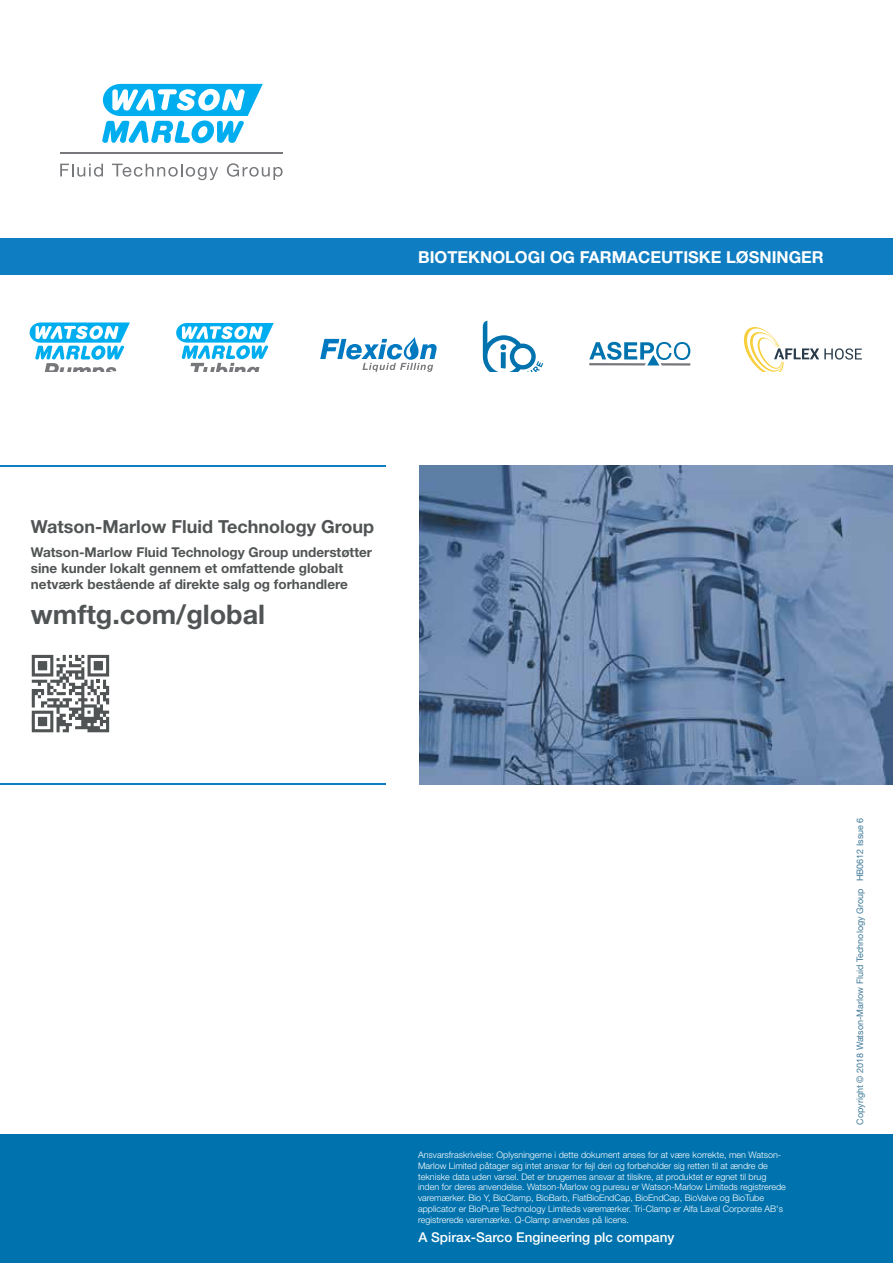
<style>
.page{position:relative;width:893px;height:1263px;background:#fff}
.page>*{position:absolute;margin:0;border:0;box-sizing:border-box;transform-origin:0 0}
.t1{font:700 27px "Helvetica Neue LT Std";color:#515455}
.t2{font:700 18px "Helvetica Neue LT Std";color:#515455}
.t3{font:700 16.5px "Helvetica Neue LT Std";color:#fff}
.t4{font:700 13.5px/16.2px "Helvetica Neue LT Std";color:#515455}
.t5{font:500 13.5px "Helvetica Neue LT Std";color:#fff}
.t6{font:300 9px/10.8px "Helvetica Neue LT Std";color:#fff}
.t7{font:9px "Helvetica Neue LT Std";color:#3e7998}
</style>
<div class="page">
<div style="left:0;top:1135px;width:893px;height:128px;background:#0073ae"></div>
<div style="left:0;top:239px;width:893px;height:36px;background:#0f7dc2"></div>
<hr style="left:0;top:465px;width:385px;height:1px;background:#0f7dc2">
<hr style="left:0;top:784px;width:385px;height:1px;background:#0f7dc2">
<svg style="left:743px;top:327px;width:119px;height:44px"></svg>
<svg style="left:483px;top:321px;width:60px;height:50px"></svg>
<svg style="left:320px;top:337px;width:117px;height:34px"></svg>
<svg style="left:30px;top:322px;width:100px;height:49px"></svg>
<svg style="left:176px;top:323px;width:98px;height:48px"></svg>
<svg style="left:589px;top:342px;width:101px;height:24px"></svg>
<hr style="left:60px;top:152px;width:223px;height:2px;background:#77787b">
<svg style="left:60px;top:164px;width:43px;height:13px"></svg>
<svg style="left:112px;top:164px;width:106px;height:16px"></svg>
<svg style="left:227px;top:163px;width:56px;height:17px"></svg>
<svg style="left:102px;top:84px;width:161px;height:59px"></svg>
<svg style="left:32px;top:655px;width:77px;height:77px"></svg>
<img style="left:419px;top:465px;width:474px;height:320px">
<h3 class="t3" style="left:418px;top:247px;width:407px">BIOTEKNOLOGI OG FARMACEUTISKE LØSNINGER</h3>
<h2 class="t2" style="left:31px;top:516px;width:345px">Watson-Marlow Fluid Technology Group</h2>
<h3 class="t4" style="left:31px;top:543px;width:343px">Watson-Marlow Fluid Technology Group understøtter sine kunder lokalt gennem et omfattende globalt netværk bestående af direkte salg og forhandlere</h3>
<h1 class="t1" style="left:31px;top:597px;width:236px">wmftg.com/global</h1>
<p class="t6" style="left:418px;top:1149px;width:369px">Ansvarsfraskrivelse: Oplysningerne i dette dokument anses for at være korrekte, men Watson-Marlow Limited påtager sig intet ansvar for fejl deri og forbeholder sig retten til at ændre de tekniske data uden varsel. Det er brugernes ansvar at tilsikre, at produktet er egnet til brug inden for deres anvendelse. Watson-Marlow og puresu er Watson-Marlow Limiteds registrerede varemærker. Bio Y, BioClamp, BioBarb, FlatBioEndCap, BioEndCap, BioValve og BioTube applicator er BioPure Technology Limiteds varemærker. Tri-Clamp er Alfa Laval Corporate AB's registrerede varemærke. Q-Clamp anvendes på licens.</p>
<h3 class="t5" style="left:418px;top:1229px;width:258px">A Spirax‑Sarco Engineering plc company</h3>
<p class="t7" style="left:855px;top:1124px;width:309px;rotate:-90deg">Copyright © 2018 Watson-Marlow Fluid Technology Group HB0612 Issue 6</p>
</div>
